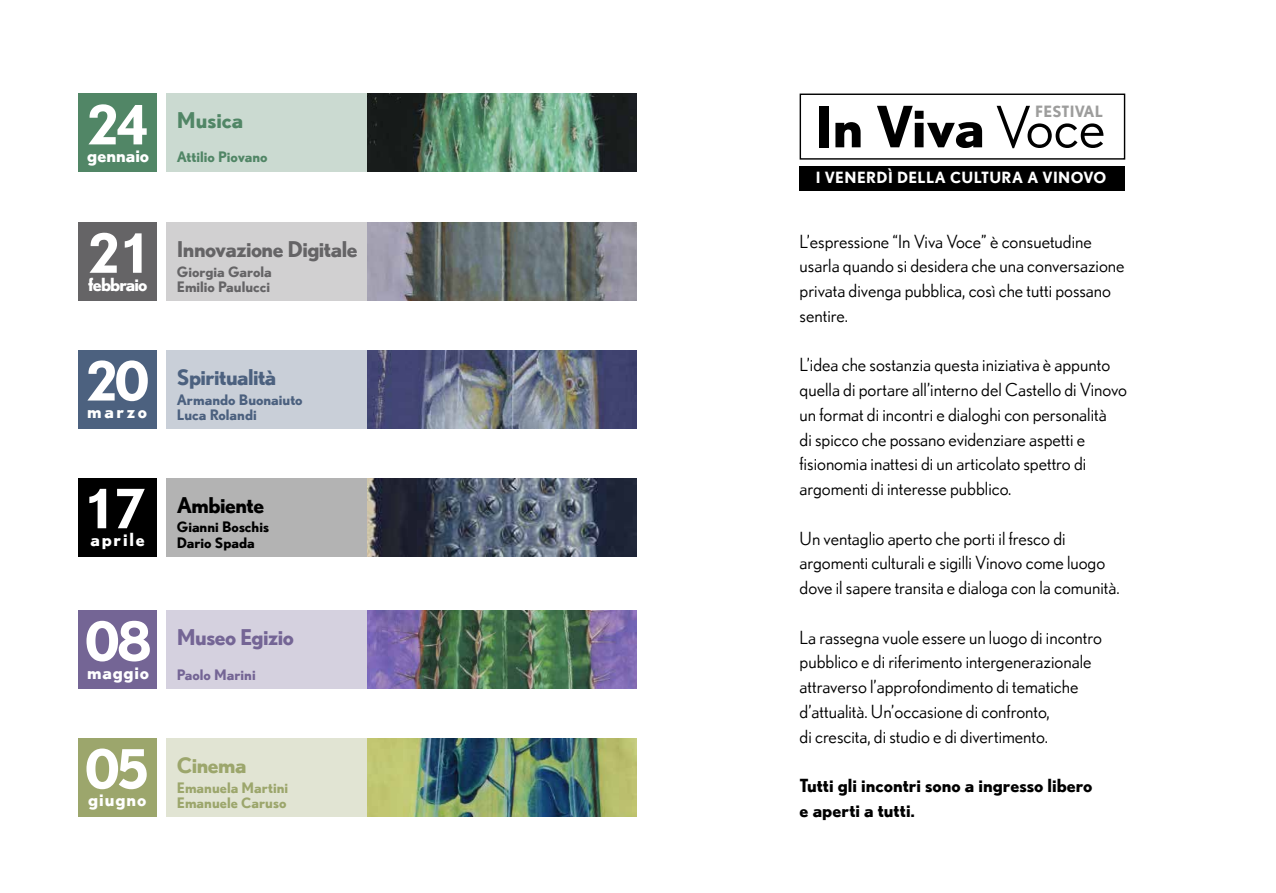
<style>
.page{position:relative;width:1276px;height:893px;background:#fff}
.page>*{position:absolute;margin:0;border:0;box-sizing:border-box;transform-origin:0 0}
.t1{font:700 56.85px "Nobel";letter-spacing:-.005em;color:#000}
.t2{font:700 54px "Nobel";letter-spacing:-.04em;color:#fff}
.t3{font:700 21.6px "Nobel";letter-spacing:-.025em;color:#656466}
.t4{font:700 21.6px "Nobel";letter-spacing:-.025em;color:#4c617f}
.t5{font:700 21.6px "Nobel";letter-spacing:-.025em;color:#746595}
.t6{font:700 21.6px "Nobel";letter-spacing:-.025em;color:#000}
.t7{font:700 21.6px "Nobel";color:#518666}
.t8{font:700 21.6px "Nobel";letter-spacing:-.025em;color:#9ca66c}
.t9{font:18px/24.8px "Nobel";color:#000}
.t10{font:700 18px/24.8px "Nobel";color:#000}
.t11{font:700 18px "Nobel";letter-spacing:.04em;color:#fff}
.t12{font:700 18px "Nobel";letter-spacing:-.05em;color:#fff}
.t13{font:700 18px "Nobel";color:#fff}
.t14{font:700 15.45px "Nobel";letter-spacing:.025em;color:#fff}
.t15{font:700 15.45px "Nobel";letter-spacing:.01em;color:#9d9d9c}
.t16{font:700 14.4px/15.3px "Nobel";color:#9ca66c}
.t17{font:700 14.4px/15.3px "Nobel";color:#4c617f}
.t18{font:700 14.4px/15.3px "Nobel";color:#656466}
.t19{font:700 14.4px/15.3px "Nobel";color:#000}
.t20{font:700 14.4px "Nobel";color:#518666}
.t21{font:700 14.4px "Nobel";color:#746595}
.s1{font-weight:400}
</style>
<div class="page">
<div style="left:78px;top:478px;width:79px;height:79px;background:#000"></div>
<div style="left:166px;top:478px;width:201px;height:79px;background:#b3b3b3"></div>
<img style="left:367px;top:478px;width:270px;height:78px">
<div style="left:78px;top:350px;width:79px;height:79px;background:#4c617f"></div>
<div style="left:166px;top:350px;width:201px;height:79px;background:#c9cfd8"></div>
<img style="left:367px;top:350px;width:270px;height:79px">
<div style="left:78px;top:94px;width:79px;height:78px;background:#518666"></div>
<div style="left:166px;top:94px;width:201px;height:78px;background:#cbdad1"></div>
<div style="left:78px;top:223px;width:79px;height:78px;background:#656466"></div>
<div style="left:166px;top:223px;width:201px;height:78px;background:#d1d0d1"></div>
<img style="left:367px;top:94px;width:270px;height:78px">
<img style="left:367px;top:223px;width:270px;height:78px">
<div style="left:78px;top:611px;width:79px;height:78px;background:#746595"></div>
<div style="left:166px;top:611px;width:201px;height:78px;background:#d5d1df"></div>
<img style="left:367px;top:611px;width:270px;height:78px">
<div style="left:78px;top:738px;width:79px;height:79px;background:#9ca66c"></div>
<div style="left:166px;top:738px;width:201px;height:79px;background:#e1e4d3"></div>
<img style="left:367px;top:738px;width:270px;height:79px">
<div style="left:799px;top:166px;width:326px;height:24px;background:#000"></div>
<div style="left:799px;top:94px;width:326px;height:66px;border:1px solid #000"></div>
<h2 class="t2" style="left:87px;top:93px;width:63px">24</h2>
<p class="t7" style="left:177px;top:107px;width:68px">Musica</p>
<p class="t13" style="left:87px;top:144px;width:63px">gennaio</p>
<p class="t20" style="left:177px;top:149px;width:92px">Attilio Piovano</p>
<h2 class="t2" style="left:88px;top:221px;width:58px">21</h2>
<p class="t3" style="left:177px;top:236px;width:182px">Innovazione Digitale</p>
<p class="t12" style="left:88px;top:273px;width:61px">febbraio</p>
<p class="t18" style="left:177px;top:264px;width:97px">Giorgia Garola<br>Emilio Paulucci</p>
<h2 class="t2" style="left:86px;top:349px;width:65px">20</h2>
<p class="t4" style="left:177px;top:364px;width:101px">Spiritualità</p>
<p class="t11" style="left:87px;top:401px;width:62px">marzo</p>
<p class="t17" style="left:177px;top:391px;width:127px">Armando Buonaiuto<br>Luca Rolandi</p>
<h2 class="t2" style="left:88px;top:477px;width:59px">17</h2>
<p class="t6" style="left:177px;top:492px;width:89px">Ambiente</p>
<p class="t11" style="left:90px;top:529px;width:56px">aprile</p>
<p class="t19" style="left:177px;top:519px;width:94px">Gianni Boschis<br>Dario Spada</p>
<h2 class="t2" style="left:85px;top:609px;width:68px">08</h2>
<p class="t5" style="left:177px;top:624px;width:119px">Museo Egizio</p>
<p class="t11" style="left:87px;top:661px;width:63px">maggio</p>
<p class="t21" style="left:177px;top:666px;width:80px">Paolo Marini</p>
<h2 class="t2" style="left:85px;top:737px;width:66px">05</h2>
<p class="t8" style="left:177px;top:752px;width:71px">Cinema</p>
<p class="t11" style="left:88px;top:789px;width:59px">giugno</p>
<p class="t16" style="left:177px;top:779px;width:113px">Emanuela Martini<br>Emanuele Caruso</p>
<p class="t15" style="left:1035px;top:102px;width:69px">FESTIVAL</p>
<h1 class="t1" style="left:815px;top:93px;width:292px">In Viva <span class="s1">Voce</span></h1>
<p class="t14" style="left:815px;top:168px;width:292px">I VENERDÌ DELLA CULTURA A VINOVO</p>
<p class="t9" style="left:799px;top:229px;width:326px">L’espressione “In Viva Voce” è consuetudine usarla quando si desidera che una conversazione privata divenga pubblica, così che tutti possano sentire.</p>
<p class="t9" style="left:799px;top:352px;width:329px">L’idea che sostanzia questa iniziativa è appunto quella di portare all’interno del Castello di Vinovo un format di incontri e dialoghi con personalità<br>di spicco che possano evidenziare aspetti e fisionomia inattesi di un articolato spettro di argomenti di interesse pubblico.</p>
<p class="t9" style="left:799px;top:526px;width:321px">Un ventaglio aperto che porti il fresco di argomenti culturali e sigilli Vinovo come luogo dove il sapere transita e dialoga con la comunità.</p>
<p class="t9" style="left:799px;top:625px;width:304px">La rassegna vuole essere un luogo di incontro pubblico e di riferimento intergenerazionale attraverso l’approfondimento di tematiche d’attualità. Un’occasione di confronto,<br>di crescita, di studio e di divertimento.</p>
<p class="t10" style="left:799px;top:773px;width:294px">Tutti gli incontri sono a ingresso libero e aperti a tutti.</p>
</div>
